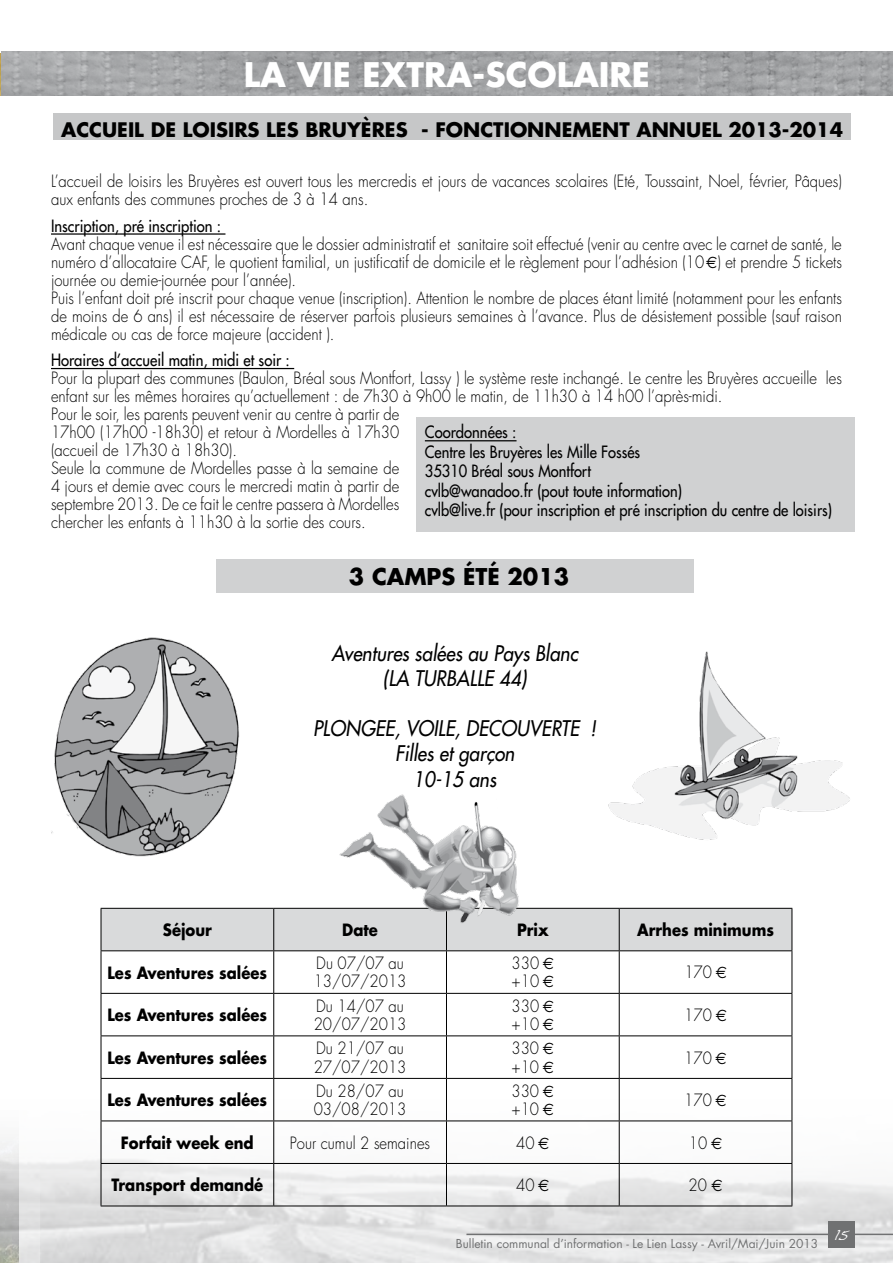
<style>
.page{position:relative;width:893px;height:1263px;background:#fff}
.page>*{position:absolute;margin:0;border:0;box-sizing:border-box;transform-origin:0 0}
.t1{font:700 33px "Futura";color:#fff}
.t2{font:700 22.5px "Futura";color:#000}
.t3{font:italic 21px/25.2px "Futura";color:#000;text-align:center;scale:.9 1}
.t4{font:700 19.5px "Futura";color:#000}
.t5{font:300 16.5px/18px "Futura";color:#000;scale:.9 1}
.t6{font:16.5px/19.5px "Futura";color:#000;scale:.9 1}
.t7{font:700 16.5px "Futura";color:#000;scale:.9 1}
.t8{font:12px "Futura";color:#707172}
.t9{font:12px "Hans Hand";color:#fff}
.s1{font-family:"Euro Sans";font-weight:400}
</style>
<div class="page">
<img style="left:40px;top:1095px;width:853px;height:168px">
<hr style="left:466px;top:1233px;width:427px;height:2px;background:#707172">
<div style="left:828px;top:1221px;width:27px;height:27px;background:#707172"></div>
<img style="left:0;top:1139px;width:40px;height:124px">
<svg style="left:0;top:51px;width:2px;height:45px"></svg>
<img style="left:2px;top:51px;width:891px;height:44px">
<hr style="left:51px;top:233px;width:174px;height:2px;background:#000">
<hr style="left:51px;top:368px;width:243px;height:1px;background:#000">
<div style="left:53px;top:113px;width:797px;height:27px;background:#c6c7c8"></div>
<div style="left:416px;top:417px;width:439px;height:114px;background:#d0d1d2"></div>
<hr style="left:425px;top:440px;width:91px;height:1px;background:#000">
<div style="left:216px;top:559px;width:477px;height:33px;background:#d0d1d2"></div>
<img style="left:608px;top:651px;width:242px;height:189px">
<img style="left:51px;top:637px;width:189px;height:220px">
<div style="left:102px;top:909px;width:690px;height:41px;background:#d9dadb"></div>
<hr style="left:101px;top:908px;width:173px;height:1px;background:#000">
<hr style="left:101px;top:909px;width:1px;height:41px;background:#000">
<hr style="left:274px;top:908px;width:172px;height:1px;background:#000">
<hr style="left:273px;top:909px;width:1px;height:41px;background:#000">
<hr style="left:446px;top:908px;width:173px;height:1px;background:#000">
<hr style="left:446px;top:909px;width:1px;height:41px;background:#000">
<hr style="left:619px;top:908px;width:173px;height:1px;background:#000">
<hr style="left:619px;top:909px;width:1px;height:41px;background:#000">
<hr style="left:792px;top:909px;width:1px;height:41px;background:#000">
<hr style="left:101px;top:950px;width:173px;height:1px;background:#000">
<hr style="left:101px;top:951px;width:1px;height:42px;background:#000">
<hr style="left:274px;top:950px;width:172px;height:1px;background:#000">
<hr style="left:273px;top:951px;width:1px;height:42px;background:#000">
<hr style="left:446px;top:950px;width:173px;height:1px;background:#000">
<hr style="left:446px;top:951px;width:1px;height:42px;background:#000">
<hr style="left:619px;top:950px;width:173px;height:1px;background:#000">
<hr style="left:619px;top:951px;width:1px;height:42px;background:#000">
<hr style="left:792px;top:951px;width:1px;height:42px;background:#000">
<hr style="left:101px;top:993px;width:173px;height:1px;background:#000">
<hr style="left:101px;top:994px;width:1px;height:41px;background:#000">
<hr style="left:274px;top:993px;width:172px;height:1px;background:#000">
<hr style="left:273px;top:994px;width:1px;height:41px;background:#000">
<hr style="left:446px;top:993px;width:173px;height:1px;background:#000">
<hr style="left:446px;top:994px;width:1px;height:41px;background:#000">
<hr style="left:619px;top:993px;width:173px;height:1px;background:#000">
<hr style="left:619px;top:994px;width:1px;height:41px;background:#000">
<hr style="left:792px;top:994px;width:1px;height:41px;background:#000">
<hr style="left:101px;top:1035px;width:173px;height:1px;background:#000">
<hr style="left:101px;top:1036px;width:1px;height:42px;background:#000">
<hr style="left:274px;top:1035px;width:172px;height:1px;background:#000">
<hr style="left:273px;top:1036px;width:1px;height:42px;background:#000">
<hr style="left:446px;top:1035px;width:173px;height:1px;background:#000">
<hr style="left:446px;top:1036px;width:1px;height:42px;background:#000">
<hr style="left:619px;top:1035px;width:173px;height:1px;background:#000">
<hr style="left:619px;top:1036px;width:1px;height:42px;background:#000">
<hr style="left:792px;top:1036px;width:1px;height:42px;background:#000">
<hr style="left:101px;top:1078px;width:173px;height:1px;background:#000">
<hr style="left:101px;top:1079px;width:1px;height:41px;background:#000">
<hr style="left:274px;top:1078px;width:172px;height:1px;background:#000">
<hr style="left:273px;top:1079px;width:1px;height:41px;background:#000">
<hr style="left:446px;top:1078px;width:173px;height:1px;background:#000">
<hr style="left:446px;top:1079px;width:1px;height:41px;background:#000">
<hr style="left:619px;top:1078px;width:173px;height:1px;background:#000">
<hr style="left:619px;top:1079px;width:1px;height:41px;background:#000">
<hr style="left:792px;top:1079px;width:1px;height:41px;background:#000">
<hr style="left:101px;top:1120px;width:173px;height:1px;background:#000">
<hr style="left:101px;top:1121px;width:1px;height:42px;background:#000">
<hr style="left:274px;top:1120px;width:172px;height:1px;background:#000">
<hr style="left:273px;top:1121px;width:1px;height:42px;background:#000">
<hr style="left:446px;top:1120px;width:173px;height:1px;background:#000">
<hr style="left:446px;top:1121px;width:1px;height:42px;background:#000">
<hr style="left:619px;top:1120px;width:173px;height:1px;background:#000">
<hr style="left:619px;top:1121px;width:1px;height:42px;background:#000">
<hr style="left:792px;top:1121px;width:1px;height:42px;background:#000">
<hr style="left:101px;top:1163px;width:173px;height:1px;background:#000">
<hr style="left:101px;top:1164px;width:1px;height:41px;background:#000">
<hr style="left:274px;top:1163px;width:172px;height:1px;background:#000">
<hr style="left:273px;top:1164px;width:1px;height:41px;background:#000">
<hr style="left:446px;top:1163px;width:173px;height:1px;background:#000">
<hr style="left:446px;top:1164px;width:1px;height:41px;background:#000">
<hr style="left:619px;top:1163px;width:173px;height:1px;background:#000">
<hr style="left:619px;top:1164px;width:1px;height:41px;background:#000">
<hr style="left:792px;top:1164px;width:1px;height:41px;background:#000">
<hr style="left:101px;top:1205px;width:173px;height:1px;background:#000">
<hr style="left:274px;top:1205px;width:172px;height:1px;background:#000">
<hr style="left:446px;top:1205px;width:173px;height:1px;background:#000">
<hr style="left:619px;top:1205px;width:173px;height:1px;background:#000">
<img style="left:317px;top:794px;width:222px;height:140px">
<h1 class="t1" style="left:244px;top:51px;width:408px">LA VIE EXTRA-SCOLAIRE</h1>
<p class="t4" style="left:61px;top:116px;width:783px">ACCUEIL DE LOISIRS LES BRUYÈRES - FONCTIONNEMENT ANNUEL 2013-2014</p>
<p class="t5" style="left:51px;top:172px;width:880px">L’accueil de loisirs les Bruyères est ouvert tous les mercredis et jours de vacances scolaires (Eté, Toussaint, Noel, février, Pâques) aux enfants des communes proches de 3 à 14 ans.</p>
<p class="t6" style="left:51px;top:216px;width:191px">Inscription, pré inscription :</p>
<p class="t5" style="left:51px;top:235px;width:880px">Avant chaque venue il est nécessaire que le dossier administratif et sanitaire soit effectué (venir au centre avec le carnet de santé, le numéro d’allocataire CAF, le quotient familial, un justificatif de domicile et le règlement pour l’adhésion (10<span class="s1">€</span>) et prendre 5 tickets journée ou demie-journée pour l’année).<br>Puis l’enfant doit pré inscrit pour chaque venue (inscription). Attention le nombre de places étant limité (notamment pour les enfants de moins de 6 ans) il est nécessaire de réserver parfois plusieurs semaines à l’avance. Plus de désistement possible (sauf raison médicale ou cas de force majeure (accident ).</p>
<p class="t6" style="left:51px;top:350px;width:267px">Horaires d’accueil matin, midi et soir :</p>
<p class="t5" style="left:51px;top:369px;width:880px">Pour la plupart des communes (Baulon, Bréal sous Montfort, Lassy ) le système reste inchangé. Le centre les Bruyères accueille les enfant sur les mêmes horaires qu’actuellement : de 7h30 à 9h00 le matin, de 11h30 à 14 h00 l’après-midi.<br>Pour le soir, les parents peuvent venir au centre à partir de<br>17h00 (17h00 -18h30) et retour à Mordelles à 17h30<br>(accueil de 17h30 à 18h30).<br>Seule la commune de Mordelles passe à la semaine de<br>4 jours et demie avec cours le mercredi matin à partir de<br>septembre 2013. De ce fait le centre passera à Mordelles<br>chercher les enfants à 11h30 à la sortie des cours.</p>
<p class="t6" style="left:425px;top:422px;width:454px">Coordonnées :<br>Centre les Bruyères les Mille Fossés<br>35310 Bréal sous Montfort<br>cvlb@wanadoo.fr (pout toute information)<br>cvlb@live.fr (pour inscription et pré inscription du centre de loisirs)</p>
<h2 class="t2" style="left:349px;top:561px;width:222px">3 CAMPS ÉTÉ 2013</h2>
<p class="t3" style="left:331px;top:640px;width:276px">Aventures salées au Pays Blanc (LA TURBALLE 44)</p>
<p class="t3" style="left:313px;top:716px;width:316px">PLONGEE, VOILE, DECOUVERTE !<br>Filles et garçon<br>10-15 ans</p>
<p class="t7" style="left:163px;top:918px;width:56px">Séjour</p>
<p class="t7" style="left:342px;top:918px;width:41px">Date</p>
<p class="t7" style="left:517px;top:918px;width:37px">Prix</p>
<p class="t7" style="left:637px;top:918px;width:154px">Arrhes minimums</p>
<p class="t7" style="left:108px;top:961px;width:179px">Les Aventures salées</p>
<p class="t5" style="left:314px;top:955px;width:104px">Du 07/07 au<br>13/07/2013</p>
<p class="t5" style="left:512px;top:955px;width:49px">330 <span class="s1">€ </span>+10 <span class="s1">€</span></p>
<p class="t5" style="left:684px;top:964px;width:49px">170 <span class="s1">€</span></p>
<p class="t7" style="left:108px;top:1003px;width:179px">Les Aventures salées</p>
<p class="t5" style="left:314px;top:997px;width:104px">Du 14/07 au<br>20/07/2013</p>
<p class="t5" style="left:512px;top:997px;width:49px">330 <span class="s1">€ </span>+10 <span class="s1">€</span></p>
<p class="t5" style="left:684px;top:1006px;width:49px">170 <span class="s1">€</span></p>
<p class="t7" style="left:108px;top:1046px;width:179px">Les Aventures salées</p>
<p class="t5" style="left:314px;top:1040px;width:104px">Du 21/07 au<br>27/07/2013</p>
<p class="t5" style="left:512px;top:1040px;width:49px">330 <span class="s1">€ </span>+10 <span class="s1">€</span></p>
<p class="t5" style="left:684px;top:1049px;width:49px">170 <span class="s1">€</span></p>
<p class="t7" style="left:108px;top:1088px;width:179px">Les Aventures salées</p>
<p class="t5" style="left:314px;top:1082px;width:104px">Du 28/07 au<br>03/08/2013</p>
<p class="t5" style="left:512px;top:1082px;width:49px">330 <span class="s1">€ </span>+10 <span class="s1">€</span></p>
<p class="t5" style="left:684px;top:1091px;width:49px">170 <span class="s1">€</span></p>
<p class="t7" style="left:121px;top:1131px;width:149px">Forfait week end</p>
<p class="t5" style="left:290px;top:1134px;width:157px">Pour cumul 2 semaines</p>
<p class="t5" style="left:516px;top:1134px;width:38px">40 <span class="s1">€</span></p>
<p class="t5" style="left:689px;top:1134px;width:38px">10 <span class="s1">€</span></p>
<p class="t7" style="left:111px;top:1174px;width:170px">Transport demandé</p>
<p class="t5" style="left:516px;top:1176px;width:38px">40 <span class="s1">€</span></p>
<p class="t5" style="left:688px;top:1176px;width:39px">20 <span class="s1">€</span></p>
<p class="t8" style="left:456px;top:1235px;width:364px">Bulletin communal d’information - Le Lien Lassy - Avril/Mai/Juin 2013</p>
<p class="t9" style="left:835px;top:1229px;width:15px">15</p>
</div>
